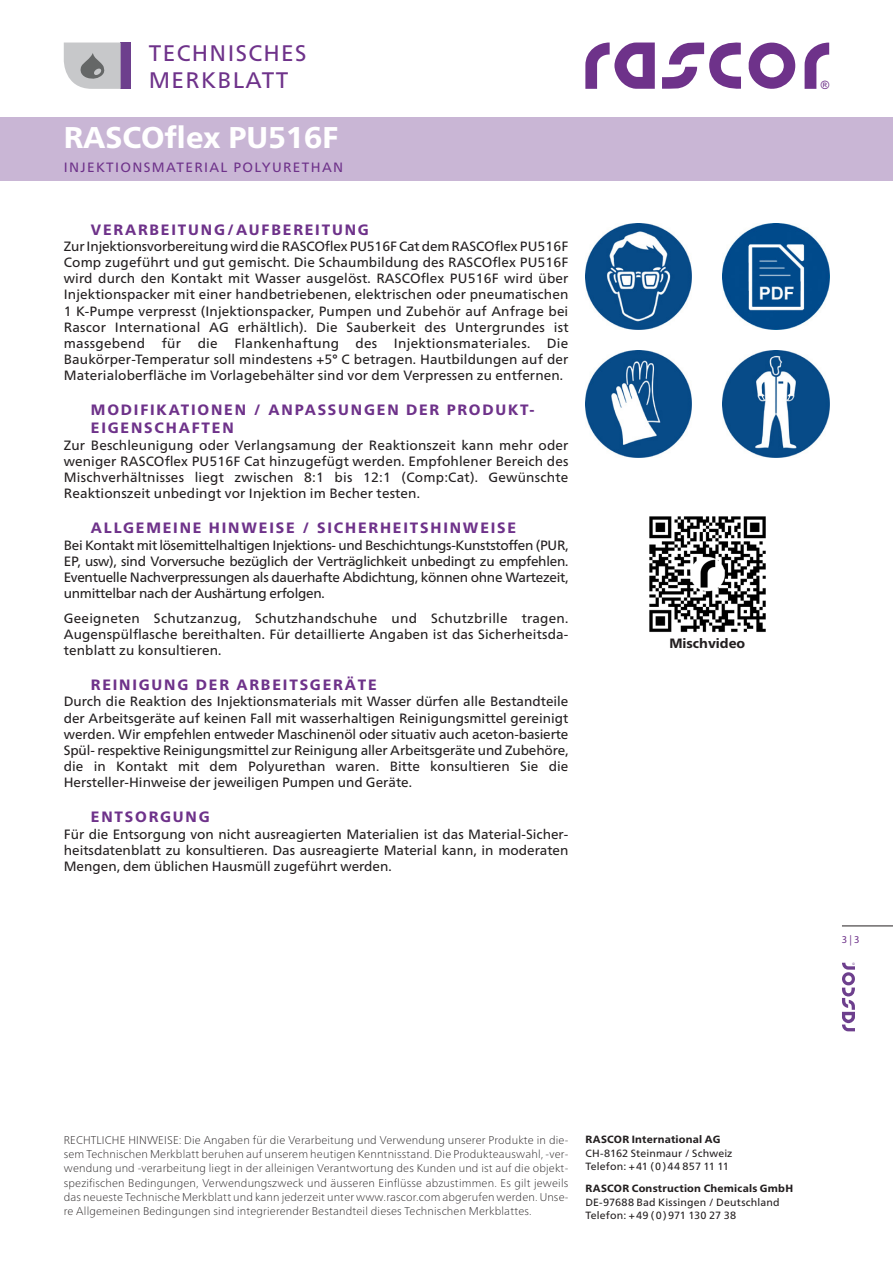
<style>
.page{position:relative;width:893px;height:1263px;background:#fff}
.page>*{position:absolute;margin:0;border:0;box-sizing:border-box;transform-origin:0 0}
.t1{font:800 30px "Frutiger Neue LT Pro";color:#fff}
.t2{font:22.5px/27px "Frutiger Neue LT Pro";letter-spacing:.06em;color:#6e328a}
.t3{font:800 15px/18px "Frutiger Neue LT Pro";letter-spacing:.12em;color:#6e328a}
.t4{font:13.5px/16.2px "Frutiger Neue LT Pro";color:#231f20;text-align:justify}
.t5{font:13.5px "Frutiger Neue LT Pro";letter-spacing:.1em;color:#6e328a}
.t6{font:800 13.5px "Frutiger Neue LT Pro";color:#231f20}
.t7{font:11.55px "Arial";color:#6e328a}
.t8{font:100 11.25px/14.2px "Frutiger Neue LT Pro";letter-spacing:.015em;color:#231f20;text-align:justify}
.t9{font:10.5px/13.5px "Frutiger Neue LT Pro";letter-spacing:.015em;color:#231f20}
.t10{font:800 10.5px "Frutiger Neue LT Pro";letter-spacing:.02em;color:#231f20}
.t11{font:10.5px "Myriad Pro";color:#6e328a}
.t12{font:3.3px "Arial";color:#6d3f8d}
</style>
<div class="page">
<div style="left:0;top:117px;width:893px;height:64px;background:#c9b6d5"></div>
<svg style="left:805px;top:43px;width:24px;height:46px"></svg>
<svg style="left:585px;top:43px;width:70px;height:46px"></svg>
<svg style="left:662px;top:43px;width:133px;height:46px"></svg>
<div style="left:121px;top:43px;width:10px;height:46px;background:#6d3f8d"></div>
<svg style="left:64px;top:43px;width:57px;height:46px;background:#bcbdbf"></svg>
<hr style="left:842px;top:926px;width:51px;height:1px;background:#231f20">
<svg style="left:842px;top:963px;width:13px;height:68px"></svg>
<img style="left:585px;top:223px;width:107px;height:107px">
<img style="left:585px;top:351px;width:107px;height:106px">
<img style="left:723px;top:351px;width:106px;height:106px">
<img style="left:723px;top:223px;width:106px;height:107px">
<img style="left:649px;top:516px;width:117px;height:116px">
<h2 class="t2" style="left:149px;top:39px;width:159px">TECHNISCHES<br>MERKBLATT</h2>
<h1 class="t1" style="left:64px;top:120px;width:276px">RASCOflex PU516F</h1>
<p class="t5" style="left:64px;top:159px;width:281px">INJEKTIONSMATERIAL POLYURETHAN</p>
<p class="t3" style="left:91px;top:220px;width:280px">VERARBEITUNG/AUFBEREITUNG</p>
<p class="t4" style="left:64px;top:238px;width:506px">Zur Injektionsvorbereitung wird die RASCOflex PU516F Cat dem RASCOflex PU516F Comp zugeführt und gut gemischt. Die Schaumbildung des RASCOflex PU516F wird durch den Kontakt mit Wasser ausgelöst. RASCOflex PU516F wird über Injektionspacker mit einer handbetriebenen, elektrischen oder pneumatischen 1 K-Pumpe verpresst (Injektionspacker, Pumpen und Zubehör auf Anfrage bei Rascor International AG erhältlich). Die Sauberkeit des Untergrundes ist massgebend für die Flankenhaftung des Injektionsmateriales. Die Baukörper-Temperatur soll mindestens +5° C betragen. Hautbildungen auf der Materialoberfläche im Vorlagebehälter sind vor dem Verpressen zu entfernen.</p>
<p class="t3" style="left:91px;top:401px;width:445px">MODIFIKATIONEN / ANPASSUNGEN DER PRODUKT-<br>EIGENSCHAFTEN</p>
<p class="t4" style="left:64px;top:437px;width:506px">Zur Beschleunigung oder Verlangsamung der Reaktionszeit kann mehr oder weniger RASCOflex PU516F Cat hinzugefügt werden. Empfohlener Bereich des Mischverhältnisses liegt zwischen 8:1 bis 12:1 (Comp:Cat). Gewünschte Reaktionszeit unbedingt vor Injektion im Becher testen.</p>
<p class="t3" style="left:91px;top:519px;width:427px">ALLGEMEINE HINWEISE / SICHERHEITSHINWEISE</p>
<p class="t4" style="left:64px;top:536px;width:506px">Bei Kontakt mit lösemittelhaltigen Injektions- und Beschichtungs-Kunststoffen (PUR, EP, usw), sind Vorversuche bezüglich der Verträglichkeit unbedingt zu empfehlen.<br>Eventuelle Nachverpressungen als dauerhafte Abdichtung, können ohne Wartezeit, unmittelbar nach der Aushärtung erfolgen.</p>
<p class="t4" style="left:64px;top:610px;width:506px">Geeigneten Schutzanzug, Schutzhandschuhe und Schutzbrille tragen.<br>Augenspülflasche bereithalten. Für detaillierte Angaben ist das Sicherheitsda&shy;tenblatt zu konsultieren.</p>
<p class="t3" style="left:91px;top:676px;width:287px">REINIGUNG DER ARBEITSGERÄTE</p>
<p class="t4" style="left:64px;top:693px;width:506px">Durch die Reaktion des Injektionsmaterials mit Wasser dürfen alle Bestandteile der Arbeitsgeräte auf keinen Fall mit wasserhaltigen Reinigungsmittel gereinigt werden. Wir empfehlen entweder Maschinenöl oder situativ auch aceton-basierte Spül- respektive Reinigungsmittel zur Reinigung aller Arbeitsgeräte und Zubehöre, die in Kontakt mit dem Polyurethan waren. Bitte konsultieren Sie die Hersteller-Hinweise der jeweiligen Pumpen und Geräte.</p>
<p class="t3" style="left:91px;top:808px;width:120px">ENTSORGUNG</p>
<p class="t4" style="left:64px;top:826px;width:506px">Für die Entsorgung von nicht ausreagierten Materialien ist das Material-Sicher&shy;heitsdatenblatt zu konsultieren. Das ausreagierte Material kann, in moderaten Mengen, dem üblichen Hausmüll zugeführt werden.</p>
<p class="t7" style="left:821px;top:77px;width:10px">®</p>
<p class="t6" style="left:669px;top:635px;width:77px">Mischvideo</p>
<p class="t11" style="left:842px;top:933px;width:19px">3 | 3</p>
<p class="t12" style="left:851px;top:965px;width:4px;rotate:-90deg">®</p>
<p class="t8" style="left:64px;top:1133px;width:506px">RECHTLICHE HINWEISE: Die Angaben für die Verarbeitung und Verwendung unserer Produkte in die&shy;sem Technischen Merkblatt beruhen auf unserem heutigen Kenntnisstand. Die Produkteauswahl, -ver&shy;wendung und -verarbeitung liegt in der alleinigen Verantwortung des Kunden und ist auf die objekt&shy;spezifischen Bedingungen, Verwendungszweck und äusseren Einflüsse abzustimmen. Es gilt jeweils das neueste Technische Merkblatt und kann jederzeit unter www.rascor.com abgerufen werden. Unse&shy;re Allgemeinen Bedingungen sind integrierender Bestandteil dieses Technischen Merkblattes.</p>
<p class="t10" style="left:585px;top:1133px;width:137px">RASCOR International AG</p>
<p class="t9" style="left:585px;top:1146px;width:149px">CH-8162 Steinmaur / Schweiz<br>Telefon: +41 (0)44 857 11 11</p>
<p class="t10" style="left:585px;top:1182px;width:209px">RASCOR Construction Chemicals GmbH</p>
<p class="t9" style="left:585px;top:1195px;width:196px">DE-97688 Bad Kissingen / Deutschland<br>Telefon: +49 (0)971 130 27 38</p>
</div>
